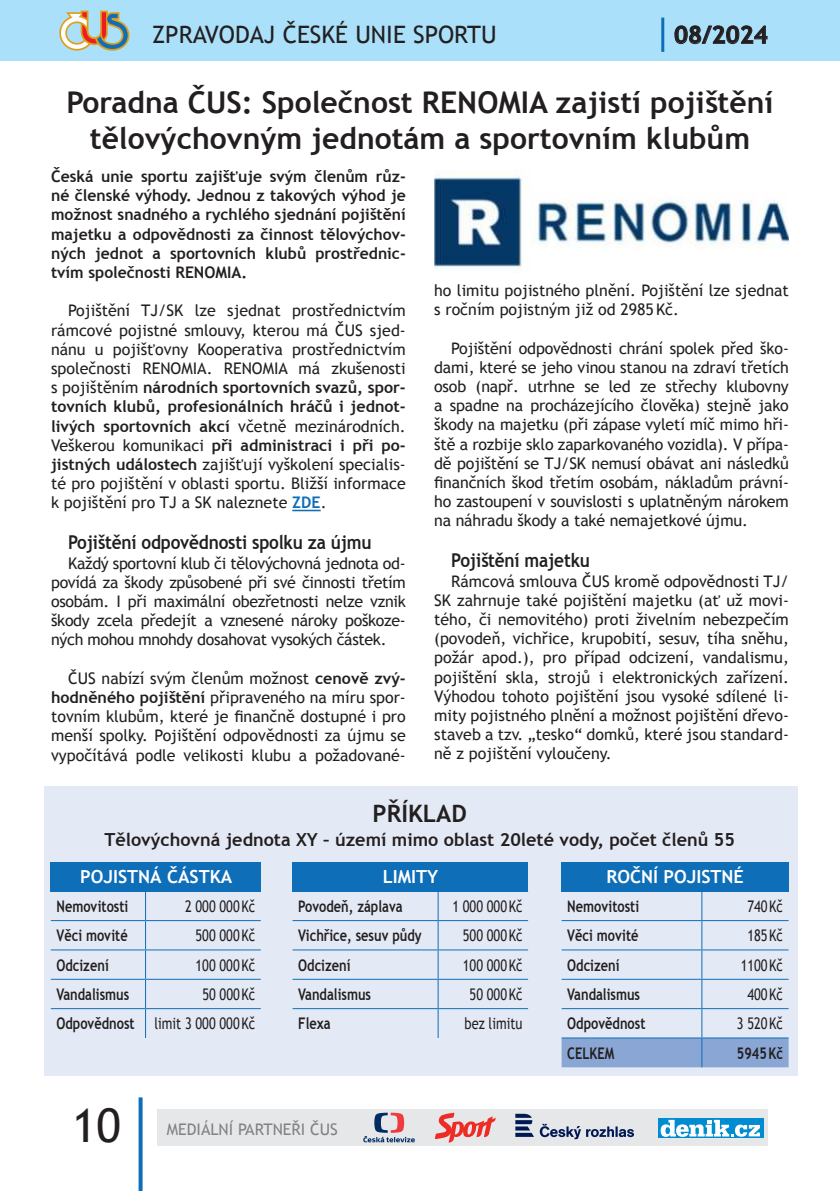
<style>
.page{position:relative;width:840px;height:1191px;background:#fff}
.page>*{position:absolute;margin:0;border:0;box-sizing:border-box;transform-origin:0 0}
.t1{font:46.4px "Trebuchet MS";color:#231f20}
.t2{font:700 30px/36px "Trebuchet MS";color:#231f20;text-align:center}
.t3{font:24px "Trebuchet MS";color:#231f20}
.t4{font:700 24px "Trebuchet MS";color:#231f20}
.t5{font:700 19.2px "Trebuchet MS";letter-spacing:-.01em;color:#231f20;scale:.9 1}
.t6{font:700 18px "Trebuchet MS";color:#231f20}
.t7{font:700 18px "Trebuchet MS";color:#fff}
.t8{font:16px/19.2px "Trebuchet MS";color:#231f20;text-align:justify}
.t9{font:700 16px/19.2px "Trebuchet MS";color:#231f20;text-align:justify}
.t10{font:700 16px "Trebuchet MS";color:#231f20;scale:.8 1}
.t11{font:16px/29.4px "Trebuchet MS";color:#231f20;text-align:right;scale:.8 1}
.t12{font:16px "Trebuchet MS";color:#808285}
.s1{font-weight:700}
.s2{font-weight:700;color:#0f6eb8}
</style>
<div class="page">
<div style="left:0;top:0;width:839px;height:61px;background:#aae0f9"></div>
<svg style="left:59px;top:11px;width:70px;height:40px"></svg>
<svg style="left:674px;top:25px;width:93px;height:19px"></svg>
<hr style="left:661px;top:18px;width:3px;height:34px;background:#0f6eb8">
<svg style="left:138px;top:1097px;width:4px;height:94px"></svg>
<div style="left:158px;top:1109px;width:609px;height:36px;background:#e6e7e9"></div>
<svg style="left:434px;top:1112px;width:61px;height:30px"></svg>
<svg style="left:363px;top:1112px;width:51px;height:30px"></svg>
<svg style="left:515px;top:1113px;width:18px;height:23px"></svg>
<svg style="left:539px;top:1123px;width:94px;height:16px"></svg>
<svg style="left:658px;top:1118px;width:105px;height:20px"></svg>
<svg style="left:660px;top:1119px;width:99px;height:17px"></svg>
<svg style="left:292px;top:510px;width:28px;height:1px"></svg>
<div style="left:44px;top:786px;width:752px;height:290px;background:#e4eaf5"></div>
<div style="left:51px;top:862px;width:210px;height:29px;background:#0f6eb8"></div>
<hr style="left:51px;top:920px;width:94px;height:1px;background:#0f6eb8">
<hr style="left:145px;top:920px;width:116px;height:1px;background:#0f6eb8">
<hr style="left:51px;top:949px;width:94px;height:1px;background:#0f6eb8">
<hr style="left:145px;top:949px;width:116px;height:1px;background:#0f6eb8">
<hr style="left:51px;top:978px;width:94px;height:1px;background:#0f6eb8">
<hr style="left:145px;top:978px;width:116px;height:1px;background:#0f6eb8">
<hr style="left:51px;top:1008px;width:94px;height:1px;background:#0f6eb8">
<hr style="left:145px;top:1008px;width:116px;height:1px;background:#0f6eb8">
<svg style="left:145px;top:891px;width:1px;height:147px"></svg>
<div style="left:292px;top:862px;width:236px;height:29px;background:#0f6eb8"></div>
<hr style="left:292px;top:920px;width:146px;height:1px;background:#0f6eb8">
<hr style="left:438px;top:920px;width:90px;height:1px;background:#0f6eb8">
<hr style="left:292px;top:949px;width:146px;height:1px;background:#0f6eb8">
<hr style="left:438px;top:949px;width:90px;height:1px;background:#0f6eb8">
<hr style="left:292px;top:978px;width:146px;height:1px;background:#0f6eb8">
<hr style="left:438px;top:978px;width:90px;height:1px;background:#0f6eb8">
<hr style="left:292px;top:1008px;width:146px;height:1px;background:#0f6eb8">
<hr style="left:438px;top:1008px;width:90px;height:1px;background:#0f6eb8">
<svg style="left:437px;top:891px;width:1px;height:147px"></svg>
<div style="left:561px;top:862px;width:227px;height:29px;background:#0f6eb8"></div>
<svg style="left:561px;top:891px;width:227px;height:176px"></svg>
<hr style="left:561px;top:1037px;width:140px;height:1px;background:#0f6eb8">
<hr style="left:701px;top:1037px;width:87px;height:1px;background:#0f6eb8">
<img style="left:434px;top:173px;width:354px;height:98px">
<h3 class="t3" style="left:152px;top:21px;width:346px">ZPRAVODAJ ČESKÉ UNIE SPORTU</h3>
<h3 class="t4" style="left:673px;top:21px;width:95px">08/2024</h3>
<h2 class="t2" style="left:66px;top:84px;width:708px">Poradna ČUS: Společnost RENOMIA zajistí pojištění tělovýchovným jednotám a sportovním klubům</h2>
<p class="t9" style="left:51px;top:167px;width:356px">Česká unie sportu zajišťuje svým členům růz&shy;né členské výhody. Jednou z takových výhod je možnost snadného a rychlého sjednání pojištění majetku a odpovědnosti za činnost tělovýchov&shy;ných jednot a sportovních klubů prostřednic&shy;tvím společnosti RENOMIA.</p>
<p class="t8" style="left:51px;top:301px;width:356px;text-indent:17px">Pojištění TJ/SK lze sjednat prostřednictvím rámcové pojistné smlouvy, kterou má ČUS sjed&shy;nánu u pojišťovny Kooperativa prostřednictvím společnosti RENOMIA. RENOMIA má zkušenosti s pojištěním <span class="s1">národních sportovních svazů, spor&shy;tovních klubů, profesionálních hráčů i jednot&shy;livých sportovních akcí</span> včetně mezinárodních.<br>Veškerou komunikaci <span class="s1">při administraci i při po&shy;jistných událostech</span> zajišťují vyškolení specialis&shy;té pro pojištění v oblasti sportu. Bližší informace k pojištění pro TJ a SK naleznete <span class="s2">ZDE</span>.</p>
<p class="t5" style="left:68px;top:530px;width:339px">Pojištění odpovědnosti spolku za újmu</p>
<p class="t8" style="left:51px;top:553px;width:356px;text-indent:17px">Každý sportovní klub či tělovýchovná jednota od&shy;povídá za škody způsobené při své činnosti třetím osobám. I při maximální obezřetnosti nelze vznik škody zcela předejít a vznesené nároky poškoze&shy;ných mohou mnohdy dosahovat vysokých částek.</p>
<p class="t8" style="left:51px;top:669px;width:356px;text-indent:17px">ČUS nabízí svým členům možnost <span class="s1">cenově zvý&shy;hodněného pojištění</span> připraveného na míru spor&shy;tovním klubům, které je 昀椀nančně dostupné i pro menší spolky. Pojištění odpovědnosti za újmu se vypočítává podle velikosti klubu a požadované-</p>
<p class="t8" style="left:434px;top:281px;width:356px">ho limitu pojistného plnění. Pojištění lze sjednat s ročním pojistným již od 2985 Kč.</p>
<p class="t8" style="left:434px;top:338px;width:356px;text-indent:17px">Pojištění odpovědnosti chrání spolek před ško&shy;dami, které se jeho vinou stanou na zdraví třetích osob (např. utrhne se led ze střechy klubovny a spadne na procházejícího člověka) stejně jako škody na majetku (při zápase vyletí míč mimo hři&shy;ště a rozbije sklo zaparkovaného vozidla). V přípa&shy;dě pojištění se TJ/SK nemusí obávat ani následků昀椀nančních škod třetím osobám, nákladům právní&shy;ho zastoupení v souvislosti s uplatněným nárokem na náhradu škody a také nemajetkové újmu.</p>
<p class="t5" style="left:451px;top:548px;width:156px">Pojištění majetku</p>
<p class="t8" style="left:434px;top:571px;width:356px;text-indent:17px">Rámcová smlouva ČUS kromě odpovědnosti TJ/ SK zahrnuje také pojištění majetku (ať už movi&shy;tého, či nemovitého) proti živelním nebezpečím (povodeň, vichřice, krupobití, sesuv, tíha sněhu, požár apod.), pro případ odcizení, vandalismu, pojištění skla, strojů i elektronických zařízení.<br>Výhodou tohoto pojištění jsou vysoké sdílené li&shy;mity pojistného plnění a možnost pojištění dřevo&shy;staveb a tzv. „tesko“ domků, které jsou standard&shy;ně z pojištění vyloučeny.</p>
<h3 class="t4" style="left:372px;top:798px;width:96px">PŘÍKLAD</h3>
<p class="t6" style="left:104px;top:828px;width:631px">Tělovýchovná jednota XY – území mimo oblast 20leté vody, počet členů 55</p>
<p class="t7" style="left:80px;top:865px;width:153px">POJISTNÁ ČÁSTKA</p>
<p class="t10" style="left:56px;top:896px;width:91px">Nemovitosti</p>
<p class="t11" style="left:185px;top:891px;width:89px">2 000 000 Kč</p>
<p class="t10" style="left:56px;top:925px;width:90px">Věci movité</p>
<p class="t11" style="left:195px;top:921px;width:76px">500 000 Kč</p>
<p class="t10" style="left:56px;top:954px;width:67px">Odcizení</p>
<p class="t11" style="left:195px;top:950px;width:76px">100 000 Kč</p>
<p class="t10" style="left:56px;top:984px;width:93px">Vandalismus</p>
<p class="t7" style="left:606px;top:865px;width:139px">ROČNÍ POJISTNÉ</p>
<p class="t10" style="left:567px;top:896px;width:91px">Nemovitosti</p>
<p class="t11" style="left:747px;top:891px;width:46px">740 Kč</p>
<p class="t10" style="left:567px;top:925px;width:90px">Věci movité</p>
<p class="t11" style="left:747px;top:921px;width:46px">185 Kč</p>
<p class="t10" style="left:567px;top:954px;width:67px">Odcizení</p>
<p class="t11" style="left:740px;top:950px;width:54px">1100 Kč</p>
<p class="t10" style="left:567px;top:984px;width:93px">Vandalismus</p>
<p class="t11" style="left:747px;top:979px;width:46px">400 Kč</p>
<p class="t10" style="left:567px;top:1013px;width:99px">Odpovědnost</p>
<p class="t11" style="left:736px;top:1009px;width:59px">3 520 Kč</p>
<p class="t10" style="left:567px;top:1042px;width:60px">CELKEM</p>
<p class="t10" style="left:736px;top:1042px;width:59px">5945 Kč</p>
<p class="t7" style="left:382px;top:865px;width:57px">LIMITY</p>
<p class="t10" style="left:298px;top:896px;width:132px">Povodeň, záplava</p>
<p class="t11" style="left:452px;top:891px;width:89px">1 000 000 Kč</p>
<p class="t10" style="left:298px;top:925px;width:156px">Vichřice, sesuv půdy</p>
<p class="t11" style="left:462px;top:921px;width:76px">500 000 Kč</p>
<p class="t10" style="left:298px;top:954px;width:67px">Odcizení</p>
<p class="t11" style="left:462px;top:950px;width:76px">100 000 Kč</p>
<p class="t10" style="left:298px;top:984px;width:93px">Vandalismus</p>
<p class="t11" style="left:469px;top:979px;width:67px">50 000 Kč</p>
<p class="t10" style="left:298px;top:1013px;width:42px">Flexa</p>
<p class="t11" style="left:464px;top:1009px;width:74px">bez limitu</p>
<p class="t11" style="left:56px;top:979px;width:250px">50 000 Kč<br><span class="s1">Odpovědnost</span> limit 3 000 000 Kč</p>
<h1 class="t1" style="left:72px;top:1097px;width:50px">10</h1>
<p class="t12" style="left:167px;top:1119px;width:172px">MEDIÁLNÍ PARTNEŘI ČUS</p>
</div>
